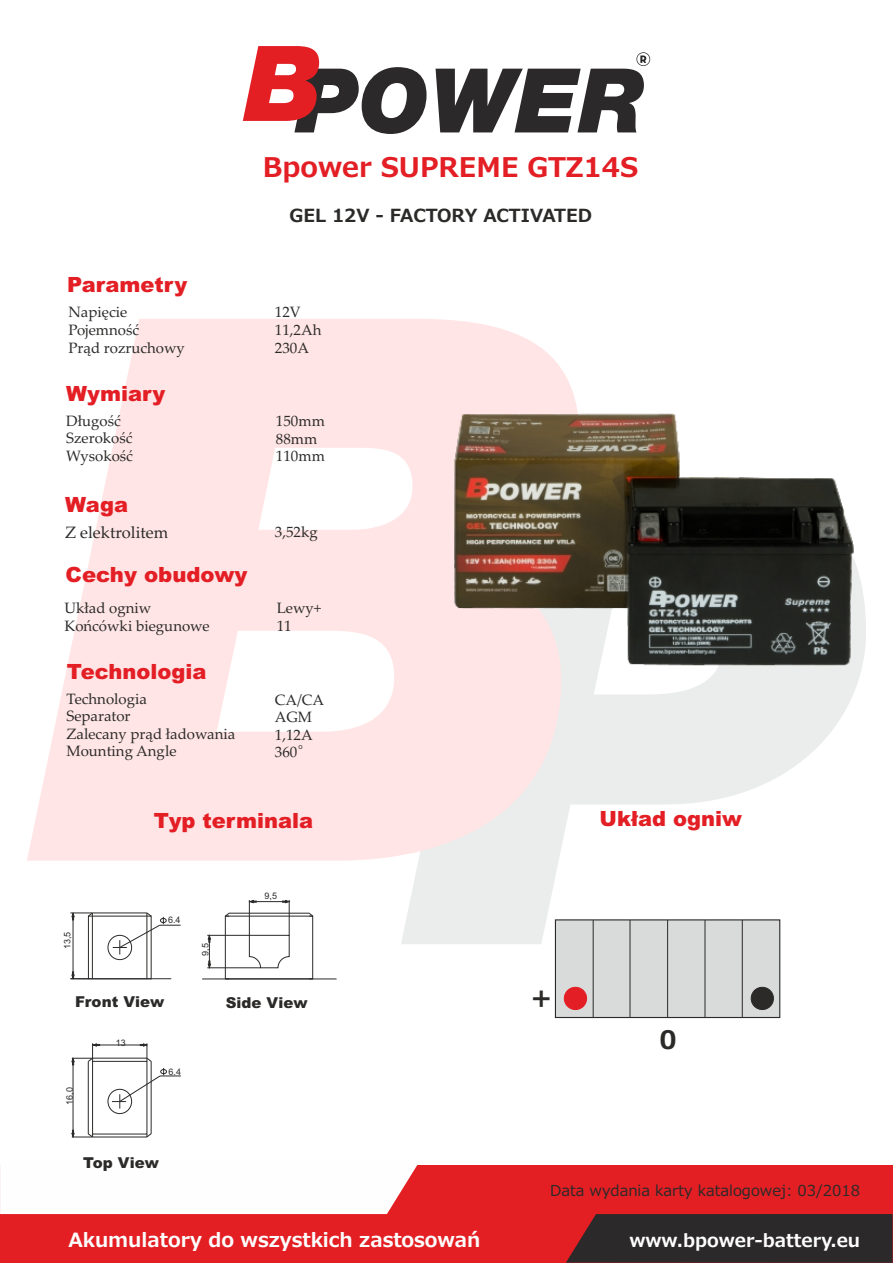
<style>
.page{position:relative;width:893px;height:1263px;background:#fff}
.page>*{position:absolute;margin:0;border:0;box-sizing:border-box;transform-origin:0 0}
.t1{font:700 27px "Meiryo";color:#e31e24}
.t2{font:700 25.35px "Meiryo";color:#2b2a29}
.t3{font:900 21px "Arial";color:#e31e24}
.t4{font:700 19.5px "Meiryo";color:#fefefe}
.t5{font:700 18px "Meiryo";color:#2b2a29}
.t6{font:700 18px "Meiryo";color:#fefefe}
.t7{font:16.5px "Palatino Linotype";color:#2b2a29}
.t8{font:15px/17.5px "Palatino Linotype";color:#2b2a29}
.t9{font:15px "Meiryo";color:#2b2a29}
.t10{font:900 15px "Arial";color:#2b2a29}
.t11{font:9px "Arial";color:#2b2a29}
.t12{font:7.05px "Meiryo";color:#2b2a29}
</style>
<div class="page">
<svg style="left:401px;top:776px;width:378px;height:168px"></svg>
<svg style="left:27px;top:319px;width:552px;height:542px;fill:#ffe5e5"></svg>
<svg style="left:436px;top:52px;width:214px;height:80px"></svg>
<svg style="left:243px;top:46px;width:184px;height:88px"></svg>
<div style="left:0;top:1165px;width:892px;height:97px;background:#e31f24"></div>
<svg style="left:566px;top:1214px;width:326px;height:49px;background:#342828"></svg>
<div style="left:0;top:1165px;width:418px;height:49px;background:#fefefe"></div>
<svg style="left:554px;top:919px;width:227px;height:99px;background:#d2d2d2"></svg>
<hr style="left:593px;top:920px;width:1px;height:97px;background:#2b2a29">
<hr style="left:630px;top:920px;width:1px;height:97px;background:#2b2a29">
<hr style="left:667px;top:920px;width:1px;height:97px;background:#2b2a29">
<hr style="left:705px;top:920px;width:1px;height:97px;background:#2b2a29">
<hr style="left:742px;top:920px;width:1px;height:97px;background:#2b2a29">
<div style="left:564px;top:987px;width:23px;height:23px;background:#e31e24;border:1px solid #e31e24;border-radius:50%"></div>
<div style="left:751px;top:987px;width:23px;height:23px;background:#2b2a29;border:1px solid #2b2a29;border-radius:50%"></div>
<div style="left:88px;top:916px;width:64px;height:63px;border:1px solid #2b2a29"></div>
<hr style="left:92px;top:912px;width:55px;height:1px;background:#2b2a29">
<div style="left:108px;top:935px;width:24px;height:25px;border:1px solid #2b2a29;border-radius:50%"></div>
<div style="left:225px;top:916px;width:88px;height:63px;border:1px solid #2b2a29"></div>
<div style="left:92px;top:1061px;width:55px;height:73px;border:1px solid #2b2a29"></div>
<div style="left:108px;top:1089px;width:24px;height:25px;border:1px solid #2b2a29;border-radius:50%"></div>
<hr style="left:229px;top:913px;width:80px;height:1px;background:#2b2a29">
<svg style="left:308px;top:912px;width:6px;height:5px"></svg>
<svg style="left:248px;top:934px;width:42px;height:35px"></svg>
<hr style="left:202px;top:978px;width:135px;height:1px;background:#2b2a29">
<hr style="left:70px;top:978px;width:101px;height:1px;background:#2b2a29">
<svg style="left:224px;top:912px;width:6px;height:5px"></svg>
<hr style="left:88px;top:1061px;width:1px;height:73px;background:#2b2a29">
<hr style="left:151px;top:1061px;width:1px;height:73px;background:#2b2a29">
<hr style="left:93px;top:1136px;width:54px;height:1px;background:#2b2a29">
<svg style="left:146px;top:1132px;width:6px;height:6px"></svg>
<hr style="left:93px;top:1058px;width:54px;height:1px;background:#2b2a29">
<hr style="left:92px;top:913px;width:1px;height:66px;background:#2b2a29">
<hr style="left:146px;top:913px;width:1px;height:66px;background:#2b2a29">
<hr style="left:93px;top:1045px;width:54px;height:1px;background:#2b2a29">
<hr style="left:73px;top:1058px;width:1px;height:79px;background:#2b2a29">
<svg style="left:112px;top:1068px;width:69px;height:40px"></svg>
<hr style="left:73px;top:913px;width:1px;height:66px;background:#2b2a29">
<hr style="left:249px;top:900px;width:1px;height:35px;background:#2b2a29">
<hr style="left:289px;top:900px;width:1px;height:35px;background:#2b2a29">
<hr style="left:249px;top:901px;width:40px;height:1px;background:#2b2a29">
<hr style="left:207px;top:935px;width:42px;height:1px;background:#2b2a29">
<hr style="left:207px;top:967px;width:54px;height:1px;background:#2b2a29">
<hr style="left:209px;top:935px;width:1px;height:33px;background:#2b2a29">
<svg style="left:113px;top:912px;width:68px;height:42px"></svg>
<svg style="left:71px;top:971px;width:17px;height:9px"></svg>
<svg style="left:282px;top:899px;width:9px;height:5px"></svg>
<svg style="left:248px;top:899px;width:9px;height:5px"></svg>
<svg style="left:207px;top:934px;width:5px;height:9px"></svg>
<svg style="left:207px;top:960px;width:5px;height:9px"></svg>
<svg style="left:71px;top:1129px;width:23px;height:9px"></svg>
<svg style="left:139px;top:1043px;width:13px;height:19px"></svg>
<svg style="left:71px;top:1043px;width:29px;height:23px"></svg>
<svg style="left:70px;top:912px;width:24px;height:9px"></svg>
<img style="left:411px;top:319px;width:455px;height:457px">
<h1 class="t1" style="left:263px;top:153px;width:377px">Bpower SUPREME GTZ14S</h1>
<h3 class="t3" style="left:67px;top:277px;width:122px">Parametry</h3>
<p class="t5" style="left:290px;top:206px;width:304px">GEL 12V - FACTORY ACTIVATED</p>
<p class="t8" style="left:69px;top:305px;width:118px">Napięcie<br>Pojemność<br>Prąd rozruchowy</p>
<p class="t8" style="left:275px;top:305px;width:48px">12V<br>11,2Ah<br>230A</p>
<h3 class="t3" style="left:66px;top:386px;width:101px">Wymiary</h3>
<p class="t8" style="left:66px;top:414px;width:68px">Długość<br>Szerokość<br>Wysokość</p>
<p class="t8" style="left:276px;top:414px;width:50px">150mm<br>88mm<br>110mm</p>
<h3 class="t3" style="left:65px;top:496px;width:64px">Waga</h3>
<p class="t7" style="left:65px;top:526px;width:105px">Z elektrolitem</p>
<h3 class="t3" style="left:66px;top:566px;width:183px">Cechy obudowy</h3>
<p class="t8" style="left:64px;top:601px;width:147px">Układ ogniw<br>Końcówki biegunowe</p>
<h3 class="t3" style="left:67px;top:664px;width:141px">Technologia</h3>
<p class="t8" style="left:67px;top:691px;width:170px">Technologia<br>Separator<br>Zalecany prąd ładowania<br>Mounting Angle</p>
<p class="t8" style="left:275px;top:525px;width:44px">3,52kg</p>
<p class="t8" style="left:277px;top:601px;width:46px;line-height:18px">Lewy+<br>11</p>
<p class="t8" style="left:275px;top:692px;width:51px">CA/CA<br>AGM<br>1,12A<br>360</p>
<p class="t12" style="left:298px;top:743px;width:6px">o</p>
<h3 class="t3" style="left:154px;top:813px;width:161px">Typ terminala</h3>
<h3 class="t3" style="left:599px;top:811px;width:144px">Układ ogniw</h3>
<p class="t11" style="left:64px;top:949px;width:19px;rotate:-90deg">13,5</p>
<p class="t11" style="left:168px;top:916px;width:14px">6.4</p>
<p class="t11" style="left:202px;top:955px;width:14px;rotate:-90deg">9,5</p>
<p class="t11" style="left:264px;top:893px;width:14px">9,5</p>
<p class="t10" style="left:75px;top:996px;width:91px">Front View</p>
<p class="t10" style="left:226px;top:997px;width:83px">Side View</p>
<p class="t11" style="left:66px;top:1104px;width:19px;rotate:-90deg">16,0</p>
<p class="t11" style="left:116px;top:1039px;width:12px">13</p>
<p class="t11" style="left:169px;top:1068px;width:14px">6.4</p>
<p class="t10" style="left:83px;top:1157px;width:77px">Top View</p>
<h2 class="t2" style="left:531px;top:984px;width:23px">+</h2>
<h2 class="t2" style="left:659px;top:1027px;width:19px">0</h2>
<p class="t9" style="left:550px;top:1183px;width:312px">Data wydania karty katalogowej: 03/2018</p>
<h3 class="t4" style="left:69px;top:1230px;width:413px">Akumulatory do wszystkich zastosowań</h3>
<p class="t6" style="left:629px;top:1231px;width:232px">www.bpower-battery.eu</p>
</div>
